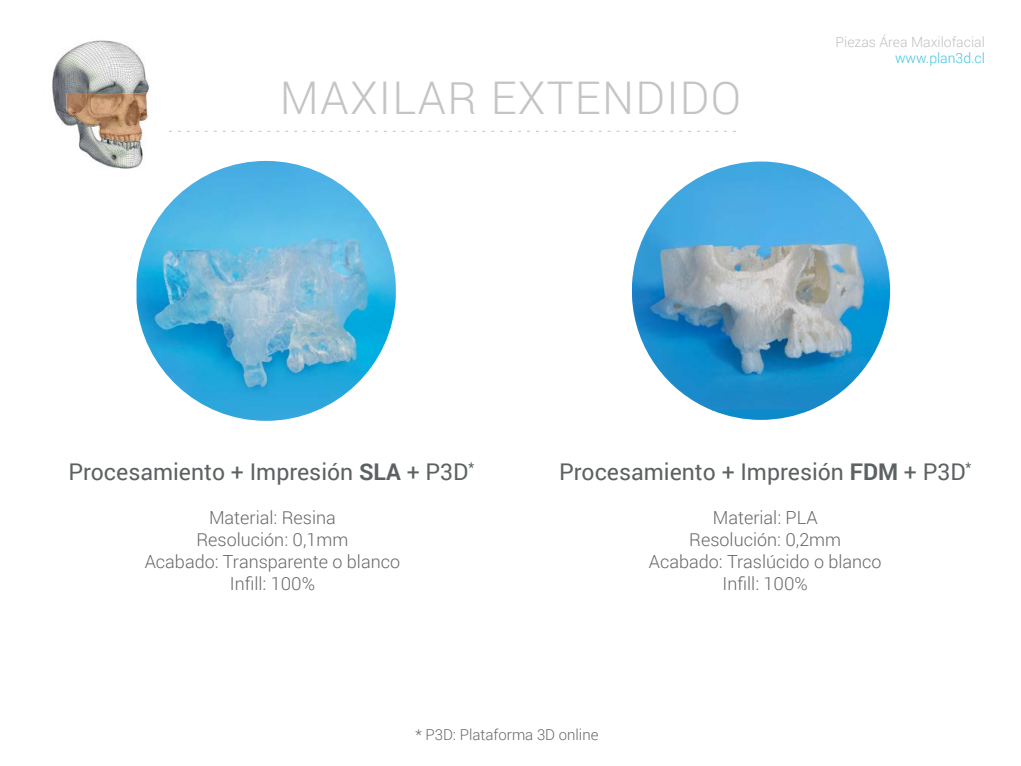
<style>
.page{position:relative;width:1021px;height:766px;background:#fff}
.page>*{position:absolute;margin:0;border:0;box-sizing:border-box;transform-origin:0 0}
.t1{font:300 45px "Roboto";letter-spacing:.03em;color:#c5c4c4}
.t2{font:23px "Roboto";color:#5c6162}
.t3{font:300 18px/22px "Roboto";color:#676767;text-align:center}
.t4{font:300 15px "Roboto";color:#676767}
.t5{font:300 14px "Roboto";color:#c1c0c0}
.t6{font:300 14px "Roboto";color:#41c4e0}
.s1{font-weight:700}
</style>
<div class="page">
<svg style="left:169px;top:131px;width:567px;height:1px"></svg>
<img style="left:136px;top:161px;width:260px;height:260px;border-radius:125px">
<img style="left:632px;top:161px;width:258px;height:249px">
<svg style="left:711px;top:410px;width:100px;height:10px"></svg>
<img style="left:52px;top:40px;width:98px;height:129px">
<img style="left:66px;top:92px;width:81px;height:50px">
<h1 class="t1" style="left:280px;top:66px;width:463px">MAXILAR EXTENDIDO</h1>
<p class="t5" style="left:835px;top:32px;width:151px">Piezas Área Maxilofacial</p>
<p class="t6" style="left:895px;top:49px;width:91px">www.plan3d.cl</p>
<p class="t2" style="left:68px;top:455px;width:407px">Procesamiento + Impresión <span class="s1">SLA</span> + P3D<sup>*</sup></p>
<p class="t2" style="left:559px;top:455px;width:413px">Procesamiento + Impresión <span class="s1">FDM</span> + P3D<sup>*</sup></p>
<p class="t3" style="left:145px;top:506px;width:257px">Material: Resina<br>Resolución: 0,1mm<br>Acabado: Transparente o blanco<br>Infill: 100%</p>
<p class="t3" style="left:649px;top:506px;width:234px">Material: PLA<br>Resolución: 0,2mm<br>Acabado: Traslúcido o blanco<br>Infill: 100%</p>
<p class="t4" style="left:415px;top:723px;width:184px">* P3D: Plataforma 3D online</p>
</div>
